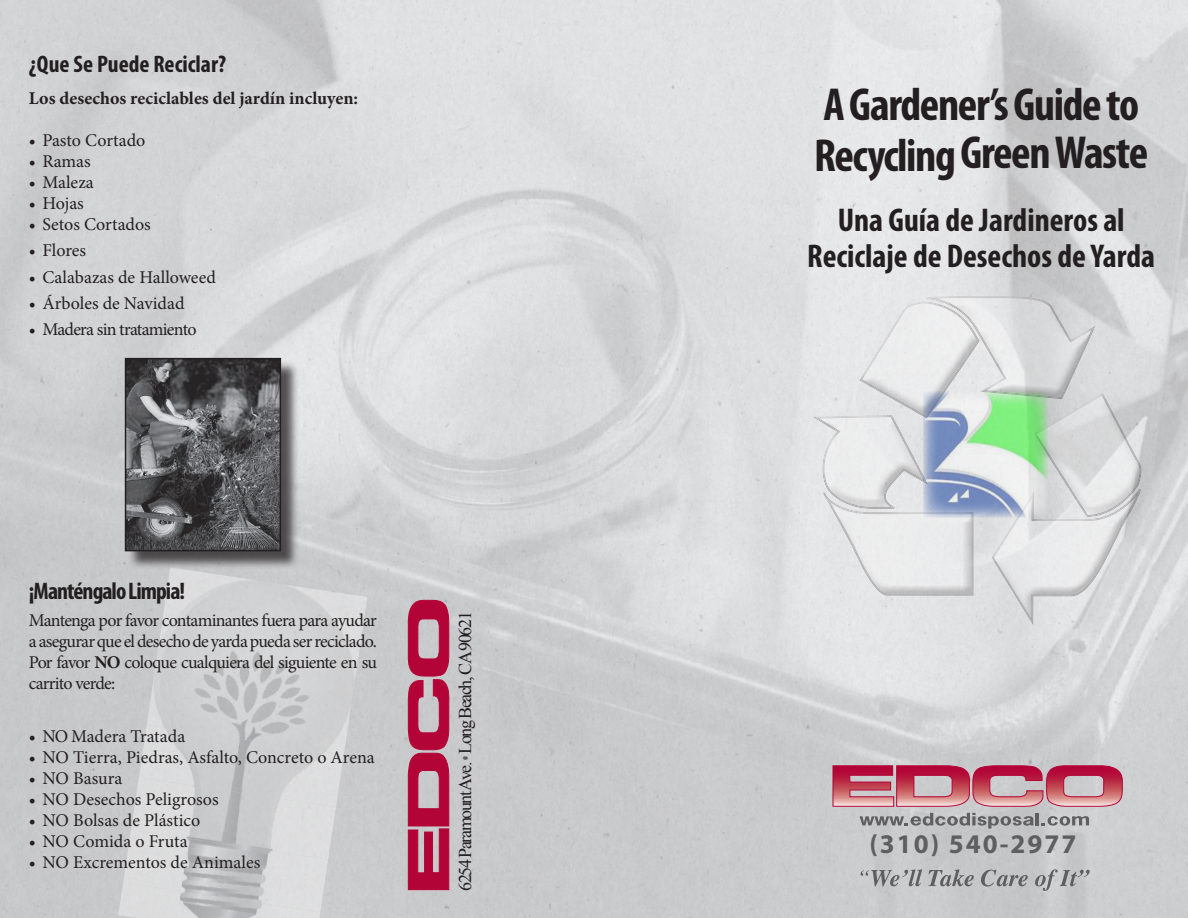
<style>
.page{position:relative;width:1188px;height:918px;background:#fff}
.page>*{position:absolute;margin:0;border:0;box-sizing:border-box;transform-origin:0 0}
.t1{font:700 condensed 46.5px/48px "Myriad Pro";letter-spacing:-.03em;color:#231f20}
.t2{font:45px "Times New Roman";color:#5f5f62}
.t3{font:700 condensed 33px/36px "Myriad Pro";color:#231f20;text-align:center}
.t4{font:700 27px "Myriad";letter-spacing:.075em;color:#5f5f62}
.body{font:700 condensed 24px "Myriad Pro";color:#231f20}
.body-2{font:700 condensed 24px "Myriad Pro";letter-spacing:-.04em;color:#231f20}
.body-3{font:18px/21px "Minion Pro";letter-spacing:-.005em;color:#231f20;text-align:justify}
.body-4{font:700 18px "Minion Pro";color:#231f20}
.t5{font:18px "Times New Roman";letter-spacing:-.08em;color:#231f20}
.body-5{font:18px "Minion Pro";letter-spacing:-.04em;color:#231f20}
.s1{font-weight:700}
</style>
<div class="page">
<img style="left:0;top:0;width:1188px;height:918px">
<div style="left:812px;top:295px;width:314px;height:278px;background:#fff;opacity:.75"></div>
<div style="left:812px;top:303px;width:330px;height:324px;background:#231f20;opacity:.75"></div>
<img style="left:162px;top:567px;width:205px;height:82px">
<img style="left:155px;top:620px;width:205px;height:82px">
<img style="left:147px;top:672px;width:205px;height:82px">
<img style="left:139px;top:725px;width:205px;height:82px">
<img style="left:131px;top:778px;width:205px;height:81px">
<img style="left:123px;top:830px;width:205px;height:82px">
<img style="left:118px;top:883px;width:202px;height:35px">
<svg style="left:408px;top:599px;width:41px;height:291px;background:#b94165"></svg>
<img style="left:923px;top:392px;width:125px;height:126px">
<svg style="left:833px;top:765px;width:291px;height:42px;background:#c67081"></svg>
<svg style="left:861px;top:869px;width:61px;height:18px"></svg>
<svg style="left:928px;top:869px;width:46px;height:17px"></svg>
<svg style="left:981px;top:870px;width:47px;height:17px"></svg>
<svg style="left:1035px;top:869px;width:55px;height:22px"></svg>
<svg style="left:860px;top:813px;width:229px;height:16px;background:#a5a5a7"></svg>
<div style="left:127px;top:360px;width:173px;height:210px;background:#231f20;opacity:.75"></div>
<img style="left:128px;top:361px;width:150px;height:187px">
<div style="left:125px;top:358px;width:156px;height:193px;border:2px solid #231f20"></div>
<p class="body" style="left:29px;top:49px;width:199px">¿Que Se Puede Reciclar?</p>
<p class="body-4" style="left:29px;top:85px;width:331px">Los desechos reciclables del jardín incluyen:</p>
<p class="body-3" style="left:29px;top:130px;width:118px">• Pasto Cortado</p>
<p class="body-3" style="left:29px;top:151px;width:63px">• Ramas</p>
<p class="body-3" style="left:29px;top:172px;width:66px">• Maleza</p>
<p class="body-3" style="left:29px;top:193px;width:56px">• Hojas</p>
<p class="body-3" style="left:29px;top:214px;width:124px">• Setos Cortados</p>
<p class="body-3" style="left:29px;top:240px;width:59px">• Flores</p>
<p class="body-3" style="left:29px;top:266px;width:189px">• Calabazas de Halloweed</p>
<p class="body-3" style="left:29px;top:293px;width:157px">• Árboles de Navidad</p>
<p class="body-5" style="left:29px;top:318px;width:169px">• Madera sin tratamiento</p>
<p class="body-2" style="left:29px;top:576px;width:158px">¡Manténgalo Limpia!</p>
<p class="body-3" style="left:29px;top:610px;width:350px">Mantenga por favor contaminantes fuera para ayudar a asegurar que el desecho de yarda pueda ser reciclado.<br>Por favor <span class="s1">NO</span> coloque cualquiera del siguiente en su carrito verde:</p>
<p class="body-3" style="left:29px;top:725px;width:158px">• NO Madera Tratada</p>
<p class="body-3" style="left:29px;top:746px;width:347px">• NO Tierra, Piedras, Asfalto, Concreto o Arena</p>
<p class="body-3" style="left:29px;top:767px;width:95px">• NO Basura</p>
<p class="body-3" style="left:29px;top:788px;width:191px">• NO Desechos Peligrosos</p>
<p class="body-3" style="left:29px;top:809px;width:173px">• NO Bolsas de Plástico</p>
<p class="body-3" style="left:29px;top:830px;width:160px">• NO Comida o Fruta</p>
<p class="body-3" style="left:29px;top:851px;width:233px">• NO Excrementos de Animales</p>
<p class="t5" style="left:453px;top:891px;width:281px;rotate:-90deg">6254 Paramount Ave. Long Beach, CA 90621</p>
<p class="t2" style="left:471px;top:802px;width:13px;rotate:-180deg">.</p>
<p class="t1" style="left:814px;top:80px;width:336px">A Gardener’s Guide to<br>Recycling Green Waste</p>
<p class="t3" style="left:807px;top:201px;width:349px">Una Guía de Jardineros al<br>Reciclaje de Desechos de Yarda</p>
<p class="t4" style="left:869px;top:830px;width:209px">(310) 540-2977</p>
</div>
